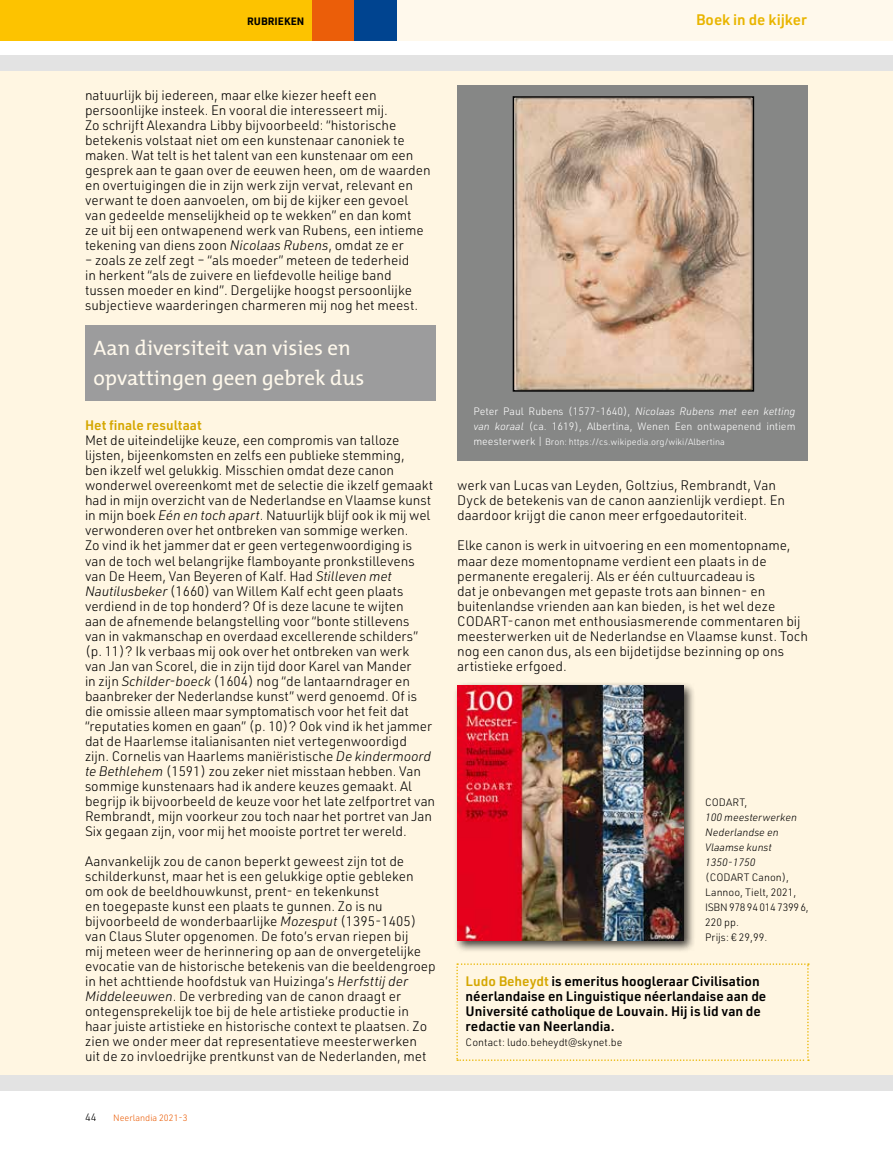
<style>
.page{position:relative;width:893px;height:1149px;background:#fff}
.page>*{position:absolute;margin:0;border:0;box-sizing:border-box;transform-origin:0 0}
.t1{font:21px/30px "The Mix";color:#fff9ec}
.t2{font:600 15px "URWDIN";color:#e9b500}
.t3{font:300 13.5px/15px "URWDIN";color:#000}
.t4{font:600 13.5px/15px "URWDIN";color:#000}
.t5{font:600 13.5px "URWDIN";color:#d5a700}
.t6{font:300 10.5px/15px "URWDIN";color:#000}
.t7{font:300 10.5px/15px "URWDIN";color:#fff}
.t8{font:italic 300 10.5px/15px "URWDIN";color:#000}
.t9{font:700 10.5px "URWDIN";color:#000}
.t10{font:300 9px "URWDIN";color:#fff}
.t11{font:300 9px "URWDIN";color:#eb5e09}
.s1{font-style:italic}
.s2{font-size:10.5px}
.s3{color:#d5a700}
</style>
<div class="page">
<div style="left:0;top:70px;width:893px;height:1005px;background:#fff6e2"></div>
<div style="left:85px;top:325px;width:351px;height:75px;background:#9c9c9d"></div>
<div style="left:392px;top:0;width:501px;height:40px;background:#fff9ec"></div>
<div style="left:0;top:0;width:312px;height:40px;background:#fdc300"></div>
<div style="left:312px;top:0;width:42px;height:40px;background:#eb5e09"></div>
<div style="left:354px;top:0;width:43px;height:40px;background:#004490"></div>
<div style="left:453px;top:681px;width:243px;height:272px;background:#000;opacity:.75"></div>
<img style="left:457px;top:685px;width:227px;height:255px">
<div style="left:457px;top:85px;width:351px;height:375px;background:#868786"></div>
<img style="left:516px;top:99px;width:235px;height:289px">
<div style="left:513px;top:96px;width:241px;height:295px;border:2px solid #000"></div>
<svg style="left:456px;top:963px;width:353px;height:97px"></svg>
<div style="left:0;top:55px;width:893px;height:15px;background:#e3e3e3"></div>
<div style="left:0;top:1075px;width:893px;height:15px;background:#e3e3e3"></div>
<p class="t9" style="left:247px;top:14px;width:59px">RUBRIEKEN</p>
<p class="t2" style="left:696px;top:10px;width:112px">Boek in de kijker</p>
<p class="t3" style="left:85px;top:87px;width:347px">natuurlijk bij iedereen, maar elke kiezer heeft een persoonlijke insteek. En vooral die interesseert mij.<br>Zo schrijft Alexandra Libby bijvoorbeeld: “historische betekenis volstaat niet om een kunstenaar canoniek te maken. Wat telt is het talent van een kunstenaar om een gesprek aan te gaan over de eeuwen heen, om de waarden en overtuigingen die in zijn werk zijn vervat, relevant en verwant te doen aanvoelen, om bij de kijker een gevoel van gedeelde menselijkheid op te wekken” en dan komt<br>ze uit bij een ontwapenend werk van Rubens, een intieme tekening van diens zoon <span class="s1">Nicolaas Rubens</span>, omdat ze er</p>
<p class="t3" style="left:85px;top:252px;width:335px">– zoals ze zelf zegt – “als moeder” meteen de tederheid in herkent “als de zuivere en liefdevolle heilige band tussen moeder en kind”. Dergelijke hoogst persoonlijke subjectieve waarderingen charmeren mij nog het meest.</p>
<h1 class="t1" style="left:94px;top:332px;width:272px">Aan diversiteit van visies en opvattingen geen gebrek dus</h1>
<p class="t5" style="left:85px;top:416px;width:118px">Het finale resultaat</p>
<p class="t3" style="left:85px;top:432px;width:352px">Met de uiteindelijke keuze, een compromis van talloze lijsten, bijeenkomsten en zelfs een publieke stemming,<br>ben ikzelf wel gelukkig. Misschien omdat deze canon wonderwel overeenkomt met de selectie die ikzelf gemaakt had in mijn overzicht van de Nederlandse en Vlaamse kunst in mijn boek <span class="s1">Eén en toch apart</span>. Natuurlijk blijf ook ik mij wel verwonderen over het ontbreken van sommige werken.<br>Zo vind ik het jammer dat er geen vertegenwoordiging is van de toch wel belangrijke flamboyante pronkstillevens van De Heem, Van Beyeren of Kalf. Had <span class="s1">Stilleven met Nautilusbeker</span> (1660) van Willem Kalf echt geen plaats verdiend in de top honderd? Of is deze lacune te wijten<br>aan de afnemende belangstelling voor “bonte stillevens<br>van in vakmanschap en overdaad excellerende schilders” (p. 11)? Ik verbaas mij ook over het ontbreken van werk<br>van Jan van Scorel, die in zijn tijd door Karel van Mander<br>in zijn <span class="s1">Schilder-boeck</span> (1604) nog “de lantaarndrager en baanbreker der Nederlandse kunst” werd genoemd. Of is die omissie alleen maar symptomatisch voor het feit dat “reputaties komen en gaan” (p. 10)? Ook vind ik het jammer dat de Haarlemse italianisanten niet vertegenwoordigd<br>zijn. Cornelis van Haarlems maniëristische <span class="s1">De kindermoord te Bethlehem</span> (1591) zou zeker niet misstaan hebben. Van sommige kunstenaars had ik andere keuzes gemaakt. Al begrijp ik bijvoorbeeld de keuze voor het late zelfportret van Rembrandt, mijn voorkeur zou toch naar het portret van Jan Six gegaan zijn, voor mij het mooiste portret ter wereld.</p>
<p class="t3" style="left:85px;top:852px;width:352px">Aanvankelijk zou de canon beperkt geweest zijn tot de schilderkunst, maar het is een gelukkige optie gebleken om ook de beeldhouwkunst, prent- en tekenkunst<br>en toegepaste kunst een plaats te gunnen. Zo is nu bijvoorbeeld de wonderbaarlijke <span class="s1">Mozesput</span> (1395-1405) van Claus Sluter opgenomen. De foto’s ervan riepen bij<br>mij meteen weer de herinnering op aan de onvergetelijke evocatie van de historische betekenis van die beeldengroep in het achttiende hoofdstuk van Huizinga’s <span class="s1">Herfsttij der Middeleeuwen</span>. De verbreding van de canon draagt er ontegensprekelijk toe bij de hele artistieke productie in haar juiste artistieke en historische context te plaatsen. Zo zien we onder meer dat representatieve meesterwerken<br>uit de zo invloedrijke prentkunst van de Nederlanden, met</p>
<p class="t6" style="left:85px;top:1109px;width:13px">44</p>
<p class="t11" style="left:113px;top:1111px;width:76px">Neerlandia 2021-3</p>
<p class="t7" style="left:473px;top:404px;width:324px">Peter Paul Rubens (1577-1640), <span class="s1">Nicolaas Rubens met een ketting van koraal</span> (ca. 1619), Albertina, Wenen Een ontwapenend intiem</p>
<p class="t10" style="left:473px;top:436px;width:253px"><span class="s2">meesterwerk |</span> Bron: https://cs.wikipedia.org/wiki/Albertina</p>
<p class="t3" style="left:457px;top:477px;width:329px">werk van Lucas van Leyden, Goltzius, Rembrandt, Van<br>Dyck de betekenis van de canon aanzienlijk verdiept. En daardoor krijgt die canon meer erfgoedautoriteit.</p>
<p class="t3" style="left:457px;top:537px;width:352px">Elke canon is werk in uitvoering en een momentopname, maar deze momentopname verdient een plaats in de permanente eregalerij. Als er één cultuurcadeau is<br>dat je onbevangen met gepaste trots aan binnen- en buitenlandse vrienden aan kan bieden, is het wel deze CODART-canon met enthousiasmerende commentaren bij meesterwerken uit de Nederlandse en Vlaamse kunst. Toch nog een canon dus, als een bijdetijdse bezinning op ons artistieke erfgoed.</p>
<p class="t6" style="left:705px;top:794px;width:44px">CODART,</p>
<p class="t8" style="left:705px;top:809px;width:93px">100 meesterwerken<br>Nederlandse en<br>Vlaamse kunst<br>1350-1750</p>
<p class="t6" style="left:705px;top:869px;width:105px">(CODART Canon),<br>Lannoo, Tielt, 2021,<br>ISBN 978 94 014 7399 6,<br>220 pp.<br>Prijs: € 29,99.</p>
<p class="t4" style="left:466px;top:972px;width:302px"><span class="s3">Ludo Beheydt</span> is emeritus hoogleraar Civilisation néerlandaise en Linguistique néerlandaise aan de Université catholique de Louvain. Hij is lid van de redactie van Neerlandia.</p>
<p class="t6" style="left:466px;top:1034px;width:158px">Contact: ludo.beheydt@skynet.be</p>
</div>
